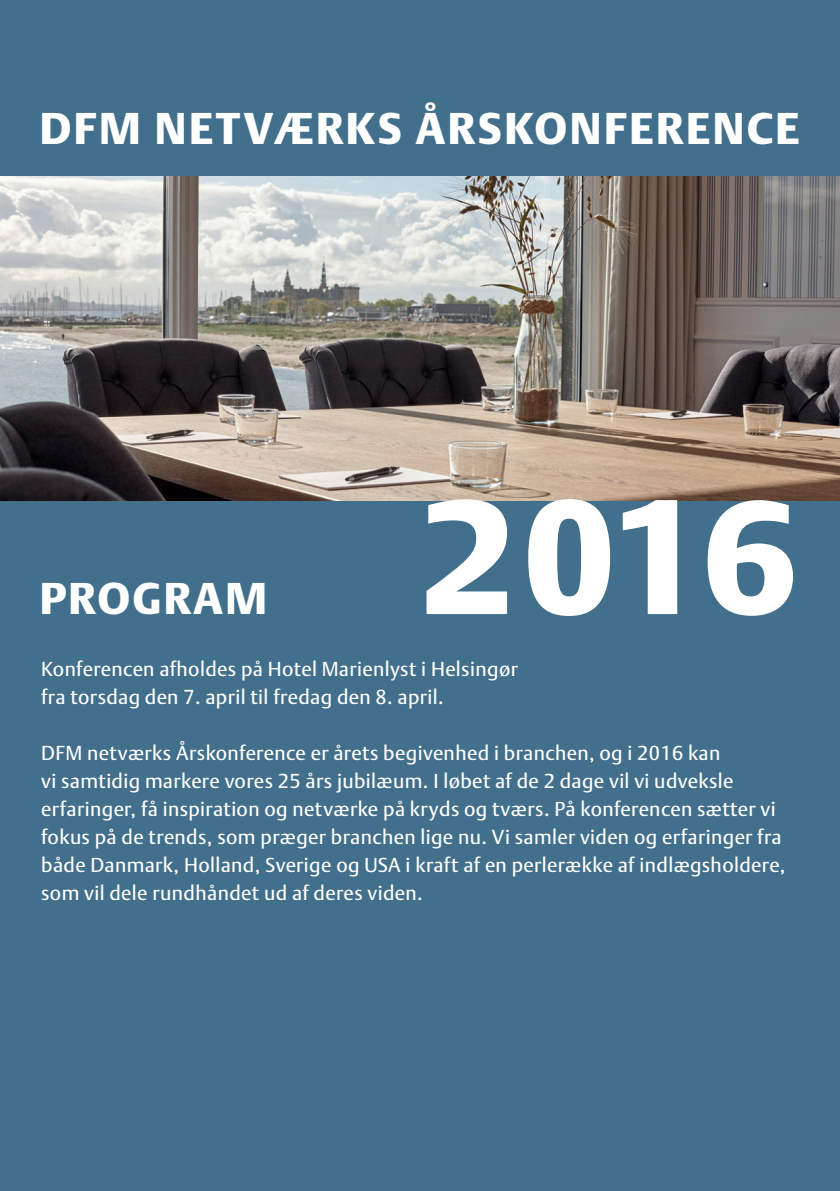
<style>
.page{position:relative;width:840px;height:1191px;background:#fff}
.page>*{position:absolute;margin:0;border:0;box-sizing:border-box;transform-origin:0 0}
.t1{font:160px "DTL Argo T Black";color:#fff}
.t2{font:44px "DTL Argo T Black";letter-spacing:.06em;color:#fff}
.Brød_bold_hvis{font:20px/28px "DTL Argo T";letter-spacing:.02em;color:#fff}
</style>
<div class="page">
<div style="left:0;top:476px;width:839px;height:715px;background:#426f8b"></div>
<div style="left:0;top:0;width:839px;height:220px;background:#426f8b"></div>
<img style="left:0;top:176px;width:839px;height:324px">
<p class="t2" style="left:40px;top:102px;width:761px">DFM NETVÆRKS ÅRSKONFERENCE</p>
<p class="t2" style="left:40px;top:572px;width:229px">PROGRAM</p>
<p class="t1" style="left:421px;top:462px;width:376px">2016</p>
<p class="Brød_bold_hvis" style="left:41px;top:654px;width:478px">Konferencen afholdes på Hotel Marienlyst i Helsingør fra torsdag den 7. april til fredag den 8. april.</p>
<p class="Brød_bold_hvis" style="left:41px;top:738px;width:745px">DFM netværks Årskonference er årets begivenhed i branchen, og i 2016 kan<br>vi samtidig markere vores 25 års jubilæum. I løbet af de 2 dage vil vi udveksle erfaringer, få inspiration og netværke på kryds og tværs. På konferencen sætter vi fokus på de trends, som præger branchen lige nu. Vi samler viden og erfaringer fra både Danmark, Holland, Sverige og USA i kraft af en perlerække af indlægsholdere, som vil dele rundhåndet ud af deres viden.</p>
</div>
